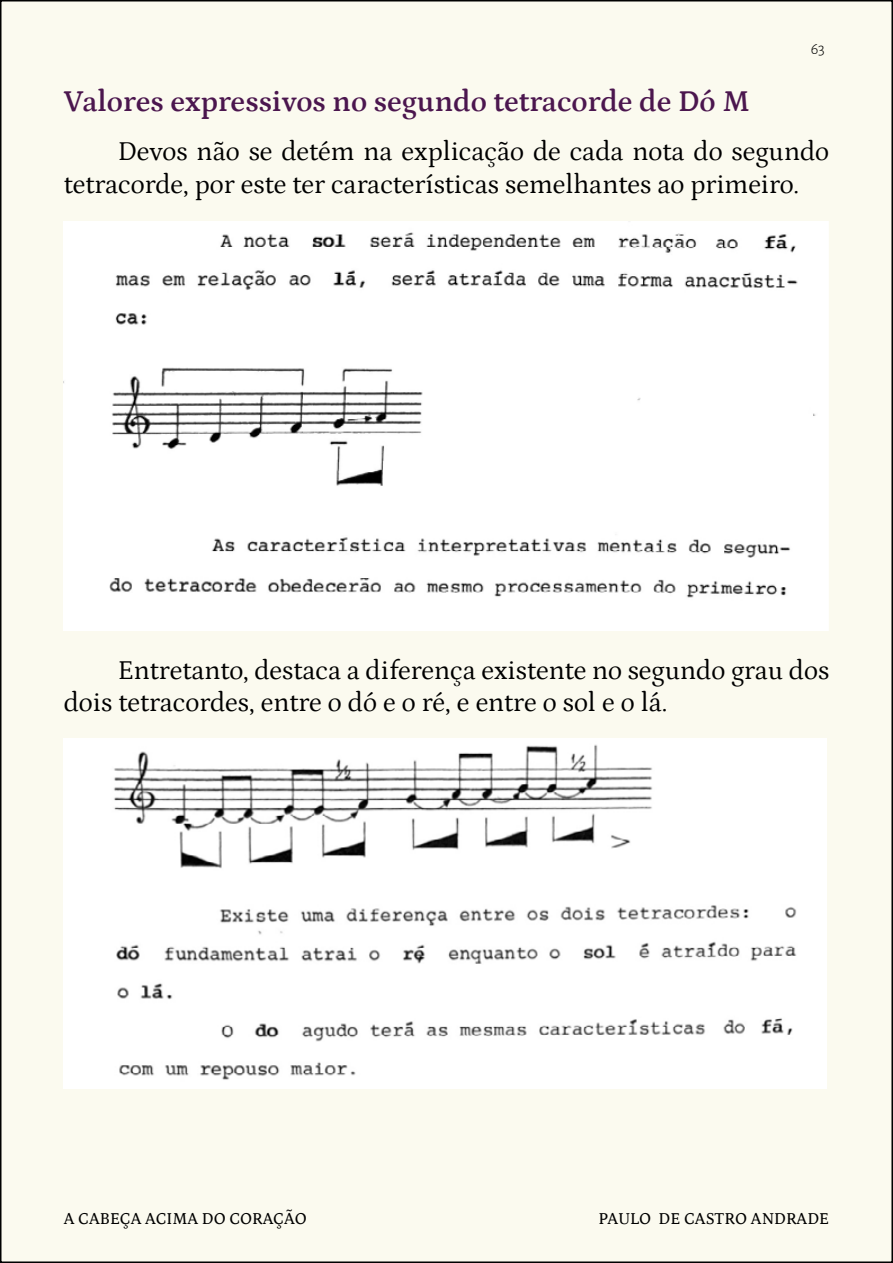
<style>
.page{position:relative;width:893px;height:1263px;background:#fff}
.page>*{position:absolute;margin:0;border:0;box-sizing:border-box;transform-origin:0 0}
.t1{font:600 30px "Petrona";color:#4b164e}
.t2{font:27px/32.4px "Petrona";color:#000}
.t3{font:500 16.5px "Petrona";color:#000}
.t4{font:300 16.5px "Alegreya Sans";color:#000}
</style>
<div class="page">
<div style="left:1px;top:1px;width:891px;height:1261px;background:#fbfaef"></div>
<img style="left:64px;top:221px;width:765px;height:409px">
<img style="left:64px;top:738px;width:763px;height:350px">
<p class="t4" style="left:811px;top:38px;width:16px">63</p>
<p class="t1" style="left:64px;top:78px;width:688px">Valores expressivos no segundo tetracorde de Dó M</p>
<p class="t2" style="left:64px;top:133px;width:767px;text-indent:54px">Devos não se detém na explicação de cada nota do segundo tetracorde, por este ter características semelhantes ao primeiro.</p>
<p class="t2" style="left:64px;top:652px;width:767px;text-indent:54px">Entretanto, destaca a diferença existente no segundo grau dos dois tetracordes, entre o dó e o ré, e entre o sol e o lá.</p>
<p class="t3" style="left:64px;top:1206px;width:244px">A CABEÇA ACIMA DO CORAÇÃO</p>
<p class="t3" style="left:599px;top:1206px;width:232px">PAULO DE CASTRO ANDRADE</p>
</div>
